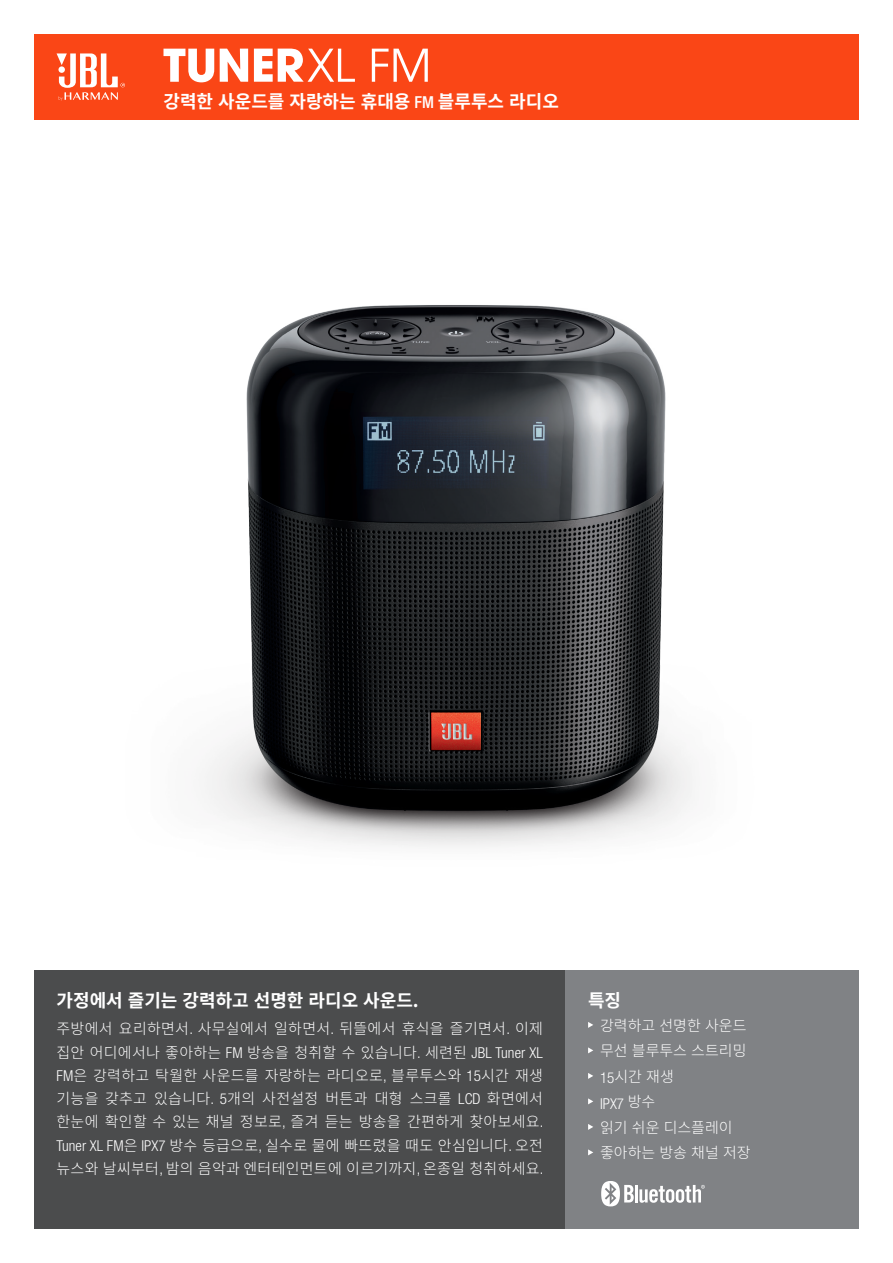
<style>
.page{position:relative;width:893px;height:1263px;background:#fff}
.page>*{position:absolute;margin:0;border:0;box-sizing:border-box;transform-origin:0 0}
.t1{font:700 18px "Noto Sans CJ Kkr";color:#fff}
.t2{font:300 15px/23.2px "Noto Sans CJ Kkr";letter-spacing:.02em;color:#fff;text-align:justify}
.t3{font:300 15px "Noto Sans CJ Kkr";color:#fff}
.t4{font:300 condensed 15px "Helvetica Neue LT Pro";color:#fff}
.s1{font-family:"Helvetica Neue LT Pro";font-weight:500;font-stretch:condensed;font-size:16.5px}
.s2{font-family:"Helvetica Neue LT Pro";font-stretch:condensed}
.s3{font-family:"Noto Sans CJ Kkr";font-stretch:normal}
</style>
<div class="page">
<img style="left:204px;top:305px;width:490px;height:542px">
<div style="left:34px;top:970px;width:532px;height:259px;background:#4b4c4d"></div>
<div style="left:566px;top:970px;width:293px;height:259px;background:#808285"></div>
<svg style="left:588px;top:1022px;width:5px;height:6px"></svg>
<svg style="left:588px;top:1047px;width:5px;height:6px"></svg>
<svg style="left:588px;top:1073px;width:5px;height:6px"></svg>
<svg style="left:588px;top:1098px;width:5px;height:6px"></svg>
<svg style="left:588px;top:1124px;width:5px;height:6px"></svg>
<svg style="left:588px;top:1149px;width:5px;height:6px"></svg>
<svg style="left:601px;top:1181px;width:104px;height:25px"></svg>
<div style="left:34px;top:34px;width:825px;height:85px;background:#fa4616"></div>
<svg style="left:57px;top:53px;width:68px;height:48px"></svg>
<svg style="left:220px;top:49px;width:28px;height:33px"></svg>
<svg style="left:163px;top:49px;width:51px;height:33px"></svg>
<svg style="left:254px;top:49px;width:101px;height:33px"></svg>
<svg style="left:372px;top:49px;width:56px;height:33px"></svg>
<p class="t1" style="left:163px;top:91px;width:397px">강력한 사운드를 자랑하는 휴대용 <span class="s1">FM</span> 블루투스 라디오</p>
<p class="t1" style="left:57px;top:990px;width:364px">가정에서 즐기는 강력하고 선명한 라디오 사운드.</p>
<p class="t2" style="left:57px;top:1017px;width:488px">주방에서 요리하면서<span class="s2">.</span> 사무실에서 일하면서<span class="s2">.</span> 뒤뜰에서 휴식을 즐기면서<span class="s2">.</span> 이제 집안 어디에서나 좋아하는 <span class="s2">FM</span> 방송을 청취할 수 있습니다<span class="s2">.</span> 세련된 <span class="s2">JBL Tuner XL FM</span>은 강력하고 탁월한 사운드를 자랑하는 라디오로<span class="s2">,</span> 블루투스와 <span class="s2">15</span>시간 재생 기능을 갖추고 있습니다<span class="s2">. 5</span>개의 사전설정 버튼과 대형 스크롤 <span class="s2">LCD</span> 화면에서 한눈에 확인할 수 있는 채널 정보로<span class="s2">,</span> 즐겨 듣는 방송을 간편하게 찾아보세요<span class="s2">.<br>Tuner XL FM</span>은 <span class="s2">IPX7</span> 방수 등급으로<span class="s2">,</span> 실수로 물에 빠뜨렸을 때도 안심입니다<span class="s2">.</span> 오전 뉴스와 날씨부터<span class="s2">,</span> 밤의 음악과 엔터테인먼트에 이르기까지<span class="s2">,</span> 온종일 청취하세요<span class="s2">.</span></p>
<p class="t1" style="left:588px;top:990px;width:35px">특징</p>
<p class="t3" style="left:600px;top:1017px;width:148px">강력하고 선명한 사운드</p>
<p class="t3" style="left:600px;top:1042px;width:148px">무선 블루투스 스트리밍</p>
<p class="t2" style="left:600px;top:1065px;width:75px"><span class="s2">15</span>시간 재생</p>
<p class="t4" style="left:600px;top:1095px;width:57px">IPX7 <span class="s3">방수</span></p>
<p class="t3" style="left:600px;top:1119px;width:134px">읽기 쉬운 디스플레이</p>
<p class="t3" style="left:600px;top:1144px;width:152px">좋아하는 방송 채널 저장</p>
</div>
